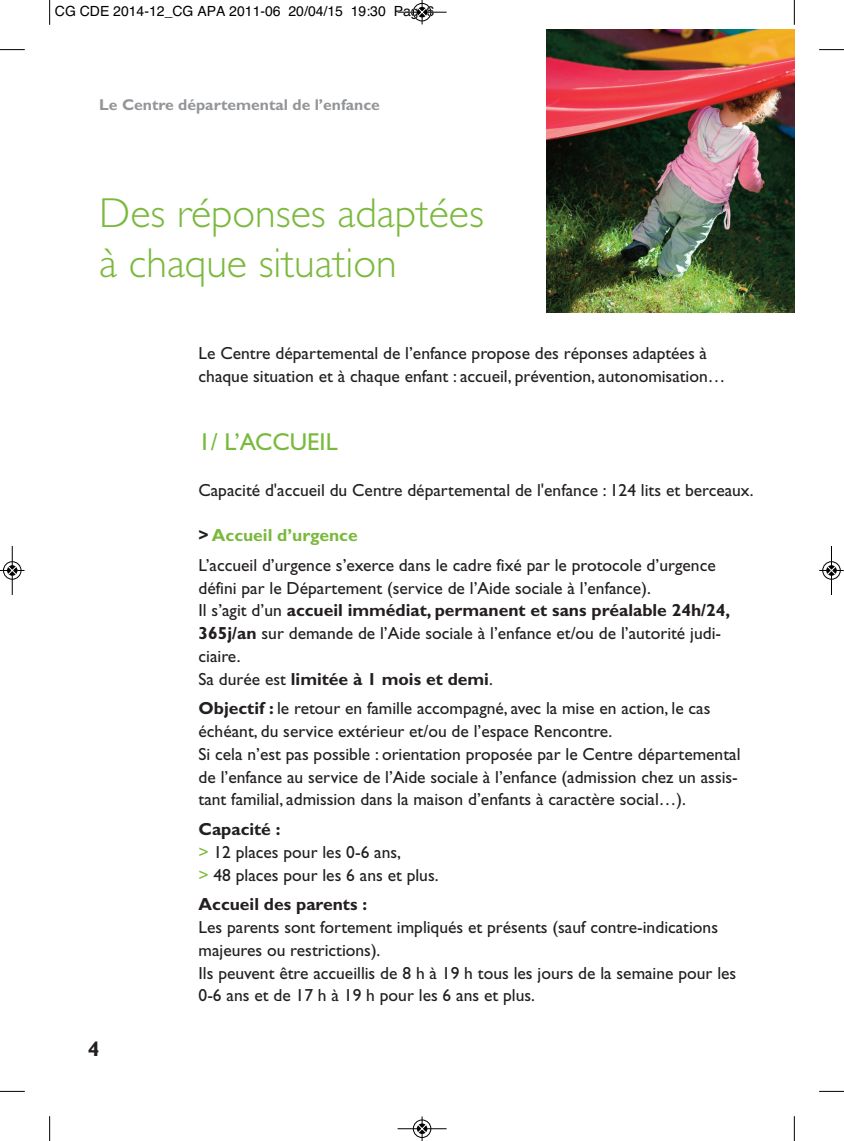
<style>
.page{position:relative;width:844px;height:1141px;background:#fff}
.page>*{position:absolute;margin:0;border:0;box-sizing:border-box;transform-origin:0 0}
.t1{font:300 42px/50.4px "Gill Sans";color:#7ab93d}
.t2{font:24.5px "Gill Sans";color:#7ab93d}
.t3{font:700 21px "Gill Sans";color:#231f20}
.t4{font:17.5px/22.8px "Gill Sans";color:#231f20}
.t5{font:700 17.5px "Gill Sans";color:#231f20}
.t6{font:700 15.75px "Gill Sans";color:#939598}
.t7{font:14px "Helvetica";color:#000}
.s1{font-weight:700}
.s2{font-weight:700;color:#7ab93d}
.s3{color:#7ab93d}
</style>
<div class="page">
<img style="left:546px;top:30px;width:248px;height:283px">
<svg style="left:49px;top:0;width:1px;height:25px"></svg>
<svg style="left:0;top:49px;width:25px;height:1px"></svg>
<svg style="left:793px;top:0;width:1px;height:25px"></svg>
<svg style="left:819px;top:49px;width:24px;height:1px"></svg>
<svg style="left:49px;top:1116px;width:1px;height:25px"></svg>
<svg style="left:0;top:1091px;width:25px;height:1px"></svg>
<svg style="left:793px;top:1116px;width:1px;height:25px"></svg>
<svg style="left:819px;top:1091px;width:24px;height:1px"></svg>
<div style="left:412px;top:3px;width:19px;height:19px;border:1px solid #fff;border-radius:50%"></div>
<hr style="left:397px;top:12px;width:49px;height:1px;background:#000">
<div style="left:413px;top:3px;width:18px;height:18px;border:1px solid #000;border-radius:50%"></div>
<svg style="left:417px;top:0;width:9px;height:24px"></svg>
<div style="left:412px;top:1119px;width:19px;height:19px;border:1px solid #fff;border-radius:50%"></div>
<hr style="left:397px;top:1128px;width:49px;height:1px;background:#000">
<div style="left:413px;top:1120px;width:18px;height:18px;border:1px solid #000;border-radius:50%"></div>
<svg style="left:417px;top:1116px;width:9px;height:25px"></svg>
<div style="left:3px;top:561px;width:19px;height:19px;border:1px solid #fff;border-radius:50%"></div>
<hr style="left:12px;top:546px;width:1px;height:49px;background:#000">
<div style="left:3px;top:561px;width:18px;height:18px;border:1px solid #000;border-radius:50%"></div>
<svg style="left:0;top:566px;width:24px;height:9px"></svg>
<div style="left:821px;top:561px;width:19px;height:19px;border:1px solid #fff;border-radius:50%"></div>
<hr style="left:831px;top:546px;width:1px;height:49px;background:#000">
<div style="left:822px;top:561px;width:18px;height:18px;border:1px solid #000;border-radius:50%"></div>
<svg style="left:819px;top:566px;width:24px;height:9px"></svg>
<p class="t7" style="left:55px;top:3px;width:380px">CG CDE 2014-12_CG APA 2011-06 20/04/15 19:30 Page6</p>
<p class="t6" style="left:99px;top:99px;width:282px">Le Centre départemental de l’enfance</p>
<h1 class="t1" style="left:99px;top:192px;width:386px">Des réponses adaptées à chaque situation</h1>
<p class="t4" style="left:198px;top:344px;width:528px">Le Centre départemental de l’enfance propose des réponses adaptées à chaque situation et à chaque enfant : accueil, prévention, autonomisation…</p>
<p class="t3" style="left:88px;top:1041px;width:13px">4</p>
<h2 class="t2" style="left:198px;top:433px;width:141px">1/ L’ACCUEIL</h2>
<p class="t4" style="left:198px;top:480px;width:556px">Capacité d'accueil du Centre départemental de l'enfance : 124 lits et berceaux.</p>
<p class="t4" style="left:198px;top:522px;width:518px;line-height:29.8px"><span class="s1">&gt;</span> <span class="s2">Accueil d’urgence<br></span>L’accueil d’urgence s’exerce dans le cadre fixé par le protocole d’urgence</p>
<p class="t4" style="left:198px;top:578px;width:533px">défini par le Département (service de l’Aide sociale à l’enfance).<br>Il s’agit d’un <span class="s1">accueil immédiat, permanent et sans préalable 24h/24, 365j/an</span> sur demande de l’Aide sociale à l’enfance et/ou de l’autorité judi&shy;ciaire.<br>Sa durée est <span class="s1">limitée à 1 mois et demi</span>.</p>
<p class="t4" style="left:198px;top:699px;width:543px"><span class="s1">Objectif :</span> le retour en famille accompagné, avec la mise en action, le cas échéant, du service extérieur et/ou de l’espace Rencontre.<br>Si cela n’est pas possible : orientation proposée par le Centre départemental de l’enfance au service de l’Aide sociale à l’enfance (admission chez un assis&shy;tant familial, admission dans la maison d’enfants à caractère social…).</p>
<p class="t4" style="left:198px;top:820px;width:241px"><span class="s1">Capacité :<br></span><span class="s3">&gt;</span> 12 places pour les 0-6 ans,<br><span class="s3">&gt;</span> 48 places pour les 6 ans et plus.</p>
<p class="t5" style="left:198px;top:898px;width:170px">Accueil des parents :</p>
<p class="t4" style="left:198px;top:918px;width:539px">Les parents sont fortement impliqués et présents (sauf contre-indications majeures ou restrictions).<br>Ils peuvent être accueillis de 8 h à 19 h tous les jours de la semaine pour les 0-6 ans et de 17 h à 19 h pour les 6 ans et plus.</p>
</div>
